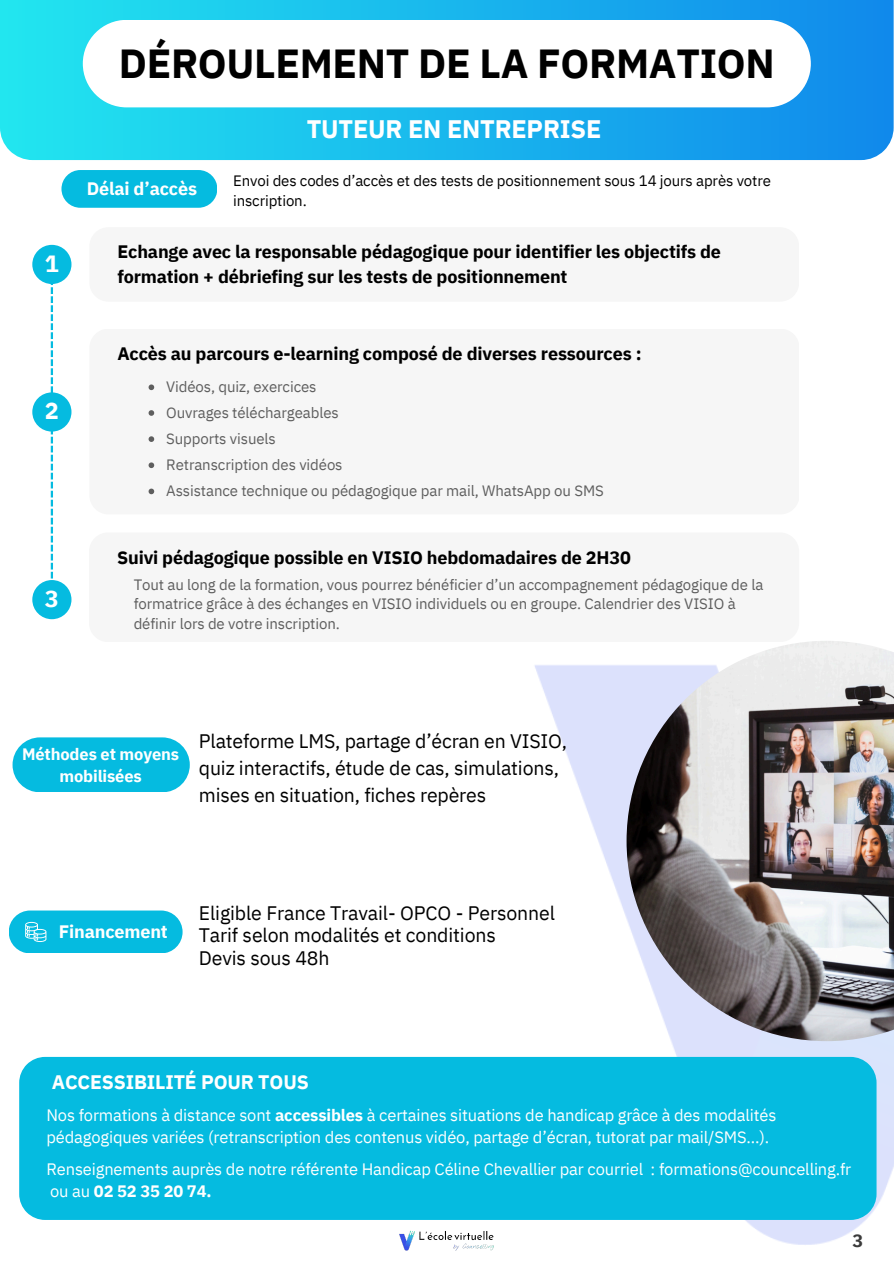
<style>
.page{position:relative;width:894px;height:1264px;background:#fff}
.page>*{position:absolute;margin:0;border:0;box-sizing:border-box;transform-origin:0 0}
.t1{font:700 40.5px "IBM Plex Sans";letter-spacing:-.01em;color:#000}
.t2{font:700 25.2px "IBM Plex Sans";letter-spacing:-.01em;color:#fff}
.t3{font:700 23.4px "IBM Plex Sans";color:#fff}
.t4{font:19.5px/27px "IBM Plex Sans";letter-spacing:-.01em;color:#000}
.t5{font:700 19.5px "IBM Plex Sans";letter-spacing:-.01em;color:#fff}
.t6{font:700 18px/24.8px "IBM Plex Sans";letter-spacing:-.01em;color:#000}
.t7{font:700 18px "IBM Plex Sans";letter-spacing:-.01em;color:#fff}
.t8{font:700 18px "IBM Plex Sans";color:#3b3b3b}
.t9{font:16.5px/22.5px "IBM Plex Sans";letter-spacing:-.01em;color:#fff}
.t10{font:700 16.5px/22.5px "IBM Plex Sans";letter-spacing:-.01em;color:#fff;text-align:center}
.t11{font:15px/19.2px "IBM Plex Sans";letter-spacing:-.005em;color:#5e5e5e}
.t12{font:15px/20.2px "IBM Plex Sans";letter-spacing:-.01em;color:#000}
.s1{font-weight:700}
.s2{font-weight:400}
</style>
<div class="page">
<svg style="left:0;top:0;width:893px;height:160px;background:#1bb8ed"></svg>
<div style="left:83px;top:20px;width:727px;height:87px;background:#fff;border-radius:44px"></div>
<img style="left:474px;top:665px;width:419px;height:586px">
<div style="left:32px;top:580px;width:39px;height:39px;background:#05bbe0;border-radius:50%"></div>
<svg style="left:51px;top:284px;width:2px;height:108px"></svg>
<div style="left:32px;top:245px;width:39px;height:39px;background:#05bbe0;border-radius:50%"></div>
<svg style="left:51px;top:431px;width:2px;height:150px"></svg>
<div style="left:32px;top:392px;width:39px;height:39px;background:#05bbe0;border-radius:50%"></div>
<div style="left:19px;top:1056px;width:857px;height:163px;background:#05bbe0"></div>
<div style="left:89px;top:227px;width:709px;height:75px;background:#f6f6f6;border-radius:19px"></div>
<div style="left:89px;top:329px;width:710px;height:185px;background:#f6f6f6;border-radius:19px"></div>
<svg style="left:148px;top:384px;width:6px;height:6px"></svg>
<svg style="left:148px;top:410px;width:6px;height:6px"></svg>
<svg style="left:148px;top:436px;width:6px;height:6px"></svg>
<svg style="left:148px;top:462px;width:6px;height:6px"></svg>
<div style="left:89px;top:532px;width:709px;height:110px;background:#f6f6f6;border-radius:19px"></div>
<img style="left:399px;top:1230px;width:95px;height:20px">
<div style="left:9px;top:910px;width:173px;height:43px;background:#05bbe0;border-radius:21px"></div>
<svg style="left:25px;top:921px;width:21px;height:21px"></svg>
<div style="left:61px;top:170px;width:156px;height:38px;background:#05bbe0;border-radius:19px"></div>
<div style="left:13px;top:737px;width:177px;height:55px;background:#05bbe0;border-radius:27px"></div>
<img style="left:626px;top:641px;width:267px;height:400px">
<svg style="left:148px;top:488px;width:6px;height:6px"></svg>
<p class="t1" style="left:119px;top:36px;width:657px">DÉROULEMENT DE LA FORMATION</p>
<h2 class="t3" style="left:45px;top:248px;width:16px">1</h2>
<h4 class="t3" style="left:45px;top:395px;width:16px">2</h4>
<h1 class="t3" style="left:45px;top:583px;width:16px">3</h1>
<h4 class="t7" style="left:87px;top:176px;width:112px">Délai d’accès</h4>
<p class="t2" style="left:306px;top:113px;width:296px">TUTEUR EN ENTREPRISE</p>
<h3 class="t12" style="left:233px;top:170px;width:539px">Envoi des codes d’accès et des tests de positionnement sous 14 jours après votre inscription.</h3>
<p class="t6" style="left:117px;top:239px;width:605px">Echange avec la responsable pédagogique pour identifier les objectifs de formation + débriefing sur les tests de positionnement</p>
<h4 class="t6" style="left:117px;top:341px;width:525px">Accès au parcours e-learning composé de diverses ressources :</h4>
<p class="t11" style="left:166px;top:377px;width:152px">Vidéos, quiz, exercices</p>
<h4 class="t11" style="left:166px;top:403px;width:174px">Ouvrages téléchargeables</h4>
<p class="t11" style="left:166px;top:429px;width:111px">Supports visuels</p>
<p class="t11" style="left:166px;top:455px;width:178px">Retranscription des vidéos</p>
<p class="t11" style="left:166px;top:481px;width:439px">Assistance technique ou pédagogique par mail, WhatsApp ou SMS</p>
<p class="t6" style="left:117px;top:544px;width:515px">Suivi pédagogique possible en VISIO hebdomadaires de 2H30</p>
<p class="t11" style="left:134px;top:575px;width:631px">Tout au long de la formation, vous pourrez bénéficier d’un accompagnement pédagogique de la formatrice grâce à des échanges en VISIO individuels ou en groupe. Calendrier des VISIO à définir lors de votre inscription.</p>
<p class="t10" style="left:22px;top:742px;width:158px">Méthodes et moyens mobilisées</p>
<p class="t4" style="left:199px;top:727px;width:369px">Plateforme LMS, partage d’écran en VISIO, quiz interactifs, étude de cas, simulations, mises en situation, fiches repères</p>
<p class="t7" style="left:59px;top:919px;width:111px">Financement</p>
<h4 class="t4" style="left:199px;top:901px;width:357px;line-height:22.5px">Eligible France Travail- OPCO - Personnel<br>Tarif selon modalités et conditions<br>Devis sous 48h</h4>
<h5 class="t5" style="left:52px;top:1069px;width:258px">ACCESSIBILITÉ POUR TOUS</h5>
<p class="t9" style="left:46px;top:1103px;width:731px">Nos formations à distance sont <span class="s1">accessibles</span> à certaines situations de handicap grâce à des modalités pédagogiques variées (retranscription des contenus vidéo, partage d’écran, tutorat par mail/SMS...).</p>
<h6 class="t9" style="left:46px;top:1157px;width:806px">Renseignements auprès de notre référente Handicap Céline Chevallier par courriel : formations@councelling.fr</h6>
<h5 class="t10" style="left:50px;top:1179px;width:163px"><span class="s2">ou au</span> 02 52 35 20 74.</h5>
<p class="t8" style="left:852px;top:1227px;width:12px">3</p>
</div>
